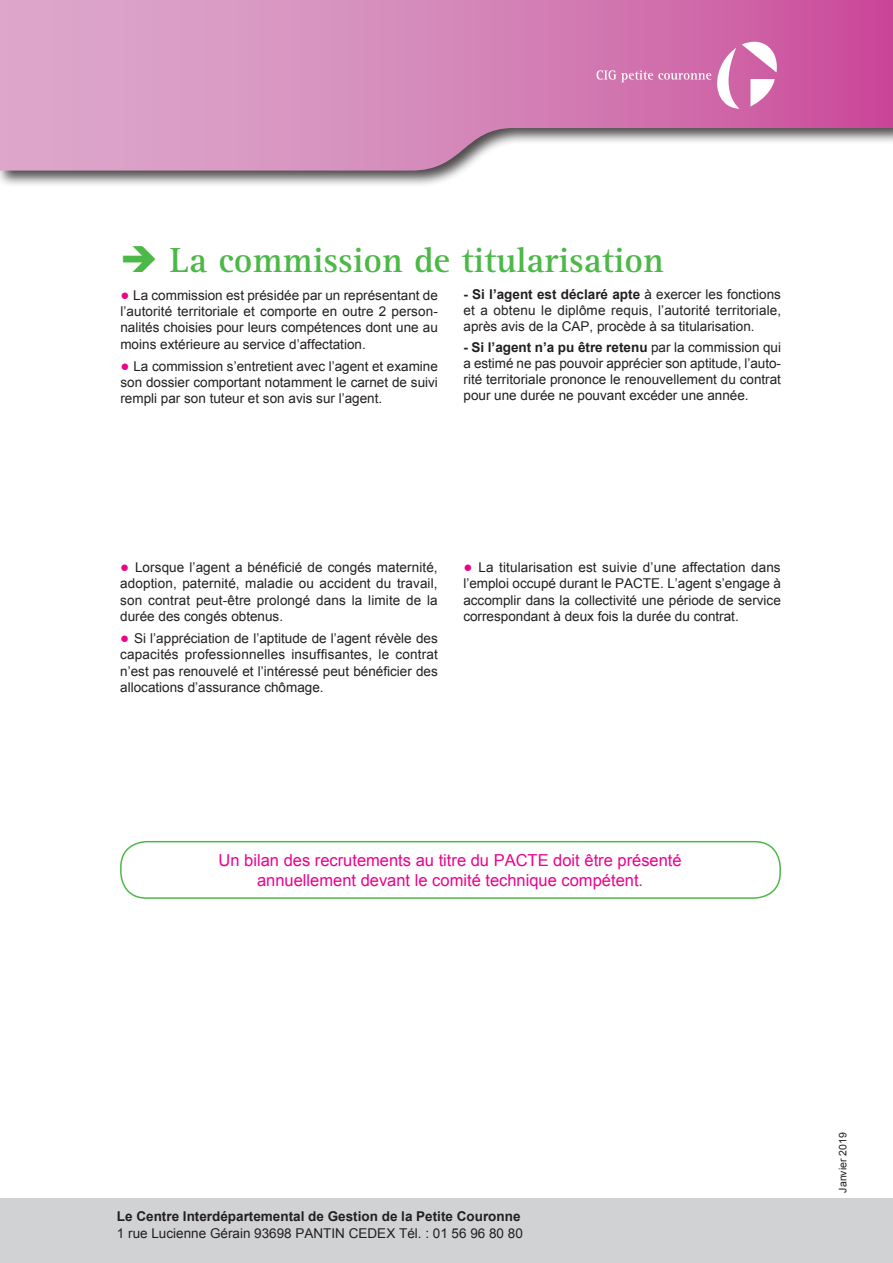
<style>
.page{position:relative;width:893px;height:1263px;background:#fff}
.page>*{position:absolute;margin:0;border:0;box-sizing:border-box;transform-origin:0 0}
.t1{font:700 36px "Rotis Serif";color:#4cb848}
.t2{font:16.5px/19.8px "Arial";color:#ed028c;text-align:center}
.t3{font:13.5px/16.2px "Arial";color:#231f20;text-align:justify}
.t4{font:700 13.5px "Arial";color:#231f20}
.t5{font:10.5px "Arial";color:#231f20}
.s1{font-weight:700;font-size:15px;color:#ed028c}
.s2{font-size:15px;color:#ed028c}
.s3{font-weight:700}
</style>
<div class="page">
<div style="left:0;top:1198px;width:893px;height:65px;background:#d1d2d4"></div>
<div style="left:0;top:0;width:893px;height:187px;background:#231f20;opacity:.8"></div>
<svg style="left:0;top:0;width:893px;height:171px;background:#d693be"></svg>
<svg style="left:597px;top:41px;width:181px;height:68px;background:#d67fb5"></svg>
<div style="left:120px;top:841px;width:661px;height:58px;border:2px solid #4cb848;border-radius:26px"></div>
<p class="t1" style="left:120px;top:239px;width:545px">➔ La commission de titularisation</p>
<p class="t3" style="left:120px;top:287px;width:319px"><span class="s1">●</span> La commission est présidée par un représentant de l’autorité territoriale et comporte en outre 2 person&shy;nalités choisies pour leurs compétences dont une au moins extérieure au service d’affectation.</p>
<p class="t3" style="left:120px;top:358px;width:319px"><span class="s2">●</span> La commission s’entretient avec l’agent et examine son dossier comportant notamment le carnet de suivi rempli par son tuteur et son avis sur l’agent.</p>
<p class="t3" style="left:463px;top:286px;width:319px"><span class="s3">- Si l’agent est déclaré apte</span> à exercer les fonctions et a obtenu le diplôme requis, l’autorité territoriale, après avis de la CAP, procède à sa titularisation.</p>
<p class="t3" style="left:463px;top:339px;width:319px"><span class="s3">- Si l’agent n’a pu être retenu</span> par la commission qui a estimé ne pas pouvoir apprécier son aptitude, l’auto&shy;rité territoriale prononce le renouvellement du contrat pour une durée ne pouvant excéder une année.</p>
<p class="t3" style="left:120px;top:559px;width:319px"><span class="s2">●</span> Lorsque l’agent a bénéficié de congés maternité, adoption, paternité, maladie ou accident du travail, son contrat peut-être prolongé dans la limite de la durée des congés obtenus.</p>
<p class="t3" style="left:120px;top:630px;width:319px"><span class="s2">●</span> Si l’appréciation de l’aptitude de l’agent révèle des capacités professionnelles insuffisantes, le contrat n’est pas renouvelé et l’intéressé peut bénéficier des allocations d’assurance chômage.</p>
<p class="t3" style="left:463px;top:559px;width:319px"><span class="s2">●</span> La titularisation est suivie d’une affectation dans l’emploi occupé durant le PACTE. L’agent s’engage à accomplir dans la collectivité une période de service correspondant à deux fois la durée du contrat.</p>
<p class="t2" style="left:219px;top:850px;width:465px">Un bilan des recrutements au titre du PACTE doit être présenté annuellement devant le comité technique compétent.</p>
<p class="t4" style="left:117px;top:1207px;width:405px">Le Centre Interdépartemental de Gestion de la Petite Couronne</p>
<p class="t3" style="left:117px;top:1225px;width:407px">1 rue Lucienne Gérain 93698 PANTIN CEDEX Tél. : 01 56 96 80 80</p>
<p class="t5" style="left:836px;top:1192px;width:62px;rotate:-90deg">Janvier 2019</p>
</div>
